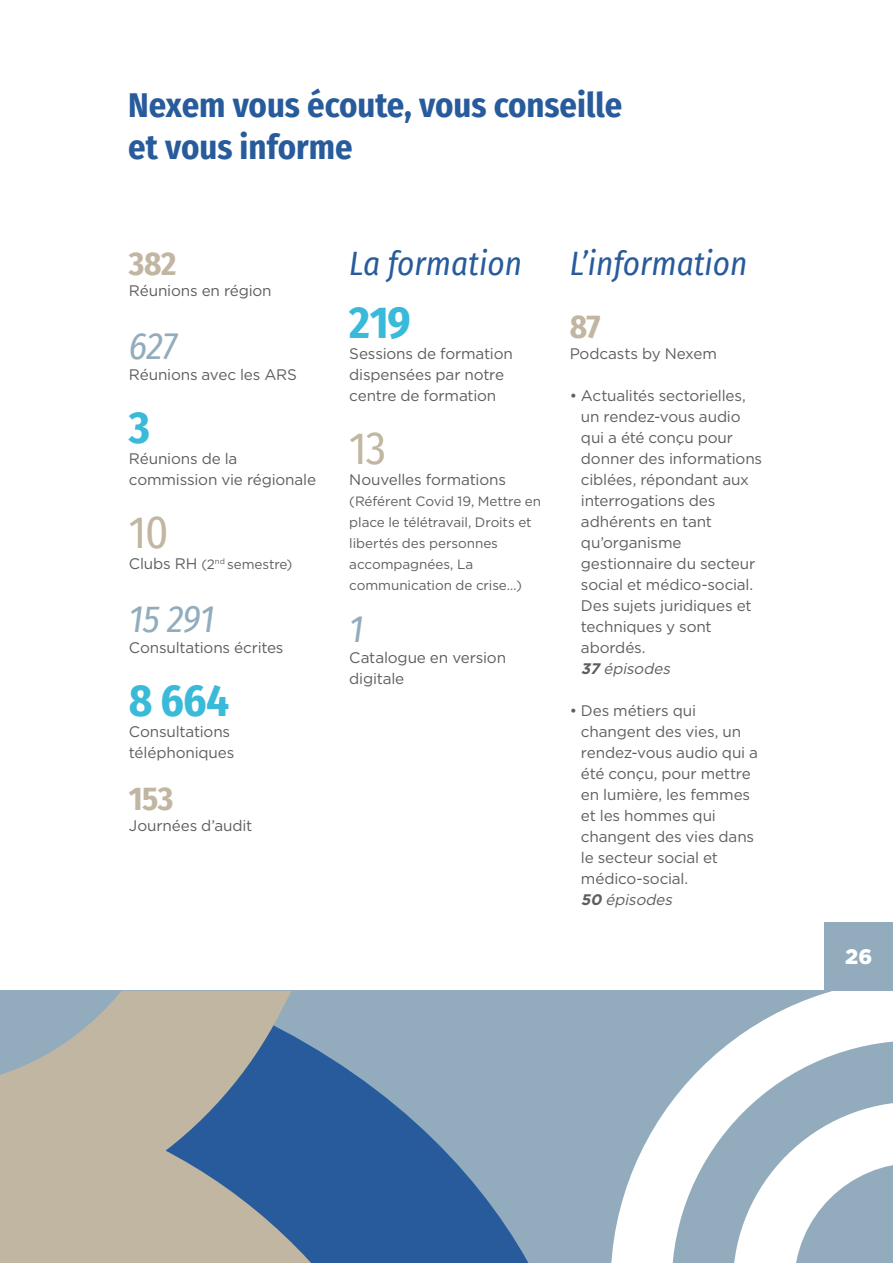
<style>
.page{position:relative;width:893px;height:1263px;background:#fff}
.page>*{position:absolute;margin:0;border:0;box-sizing:border-box;transform-origin:0 0}
.t1{font:700 45px "Fira Sans Condensed";letter-spacing:-.015em;color:#3abad9}
.t2{font:45px "Fira Sans Condensed";color:#c1b6a2}
.t3{font:italic 37.5px "Fira Sans Condensed";letter-spacing:-.025em;color:#92acbe}
.t4{font:700 34.5px/42px "Fira Sans Condensed";color:#275b9b}
.t5{font:italic 33px "Fira Sans Condensed";color:#275b9b}
.t6{font:700 33px "Fira Sans Condensed";letter-spacing:-.01em;color:#c1b6a2}
.t7{font:900 21px "Gotham";color:#fff}
.t8{font:15.3px/21px "Gotham";letter-spacing:-.01em;color:#5f5e5e}
.t9{font:13.5px/21px "Gotham";letter-spacing:-.005em;color:#5f5e5e}
.s1{font-size:15.3px}
.s2{font-weight:700;font-style:italic}
.s3{font-style:italic}
</style>
<div class="page">
<svg style="left:468px;top:990px;width:143px;height:273px;background:#8aa6bb"></svg>
<svg style="left:0;top:990px;width:468px;height:273px;background:#8495a5"></svg>
<svg style="left:611px;top:990px;width:282px;height:273px;fill:#92acbe"></svg>
<svg style="left:733px;top:1102px;width:160px;height:161px"></svg>
<div style="left:824px;top:922px;width:69px;height:69px;background:#92acbe"></div>
<h3 class="t4" style="left:128px;top:82px;width:495px">Nexem vous écoute, vous conseille et vous informe</h3>
<h3 class="t6" style="left:129px;top:235px;width:49px">382</h3>
<p class="t8" style="left:129px;top:279px;width:144px">Réunions en région</p>
<h2 class="t3" style="left:129px;top:318px;width:50px">627</h2>
<p class="t8" style="left:129px;top:363px;width:170px">Réunions avec les ARS</p>
<h1 class="t1" style="left:129px;top:389px;width:23px">3</h1>
<p class="t8" style="left:129px;top:447px;width:189px">Réunions de la commission vie régionale</p>
<h1 class="t2" style="left:129px;top:498px;width:41px">10</h1>
<p class="t9" style="left:129px;top:553px;width:165px"><span class="s1">Clubs RH</span> (2<sup>nd</sup> semestre)</p>
<h2 class="t3" style="left:129px;top:591px;width:87px">15 291</h2>
<p class="t8" style="left:129px;top:636px;width:156px">Consultations écrites</p>
<h1 class="t1" style="left:129px;top:662px;width:102px">8 664</h1>
<p class="t8" style="left:129px;top:720px;width:107px">Consultations téléphoniques</p>
<h3 class="t6" style="left:129px;top:771px;width:46px">153</h3>
<p class="t8" style="left:129px;top:815px;width:125px">Journées d’audit</p>
<h3 class="t5" style="left:349px;top:238px;width:174px">La formation</h3>
<h1 class="t1" style="left:349px;top:284px;width:63px">219</h1>
<p class="t8" style="left:349px;top:342px;width:165px">Sessions de formation dispensées par notre centre de formation</p>
<h1 class="t2" style="left:349px;top:414px;width:38px">13</h1>
<p class="t8" style="left:349px;top:468px;width:158px">Nouvelles formations</p>
<p class="t9" style="left:349px;top:490px;width:193px">(Référent Covid 19, Mettre en place le télétravail, Droits et libertés des personnes accompagnées, La communication de crise…)</p>
<h2 class="t3" style="left:349px;top:601px;width:16px">1</h2>
<p class="t8" style="left:349px;top:647px;width:158px">Catalogue en version digitale</p>
<h3 class="t5" style="left:570px;top:238px;width:179px">L’information</h3>
<h3 class="t6" style="left:570px;top:298px;width:32px">87</h3>
<p class="t8" style="left:570px;top:342px;width:149px">Podcasts by Nexem</p>
<p class="t8" style="left:581px;top:384px;width:183px;text-indent:-11px">• Actualités sectorielles, un rendez-vous audio qui a été conçu pour donner des informations ciblées, répondant aux interrogations des adhérents en tant qu’organisme gestionnaire du secteur social et médico-social.<br>Des sujets juridiques et techniques y sont abordés.<br><span class="s2">37</span> <span class="s3">épisodes</span></p>
<p class="t8" style="left:581px;top:699px;width:179px;text-indent:-11px">• Des métiers qui changent des vies, un rendez-vous audio qui a été conçu, pour mettre en lumière, les femmes et les hommes qui changent des vies dans le secteur social et médico-social.<br><span class="s2">50</span> <span class="s3">épisodes</span></p>
<h3 class="t7" style="left:845px;top:945px;width:29px">26</h3>
</div>
